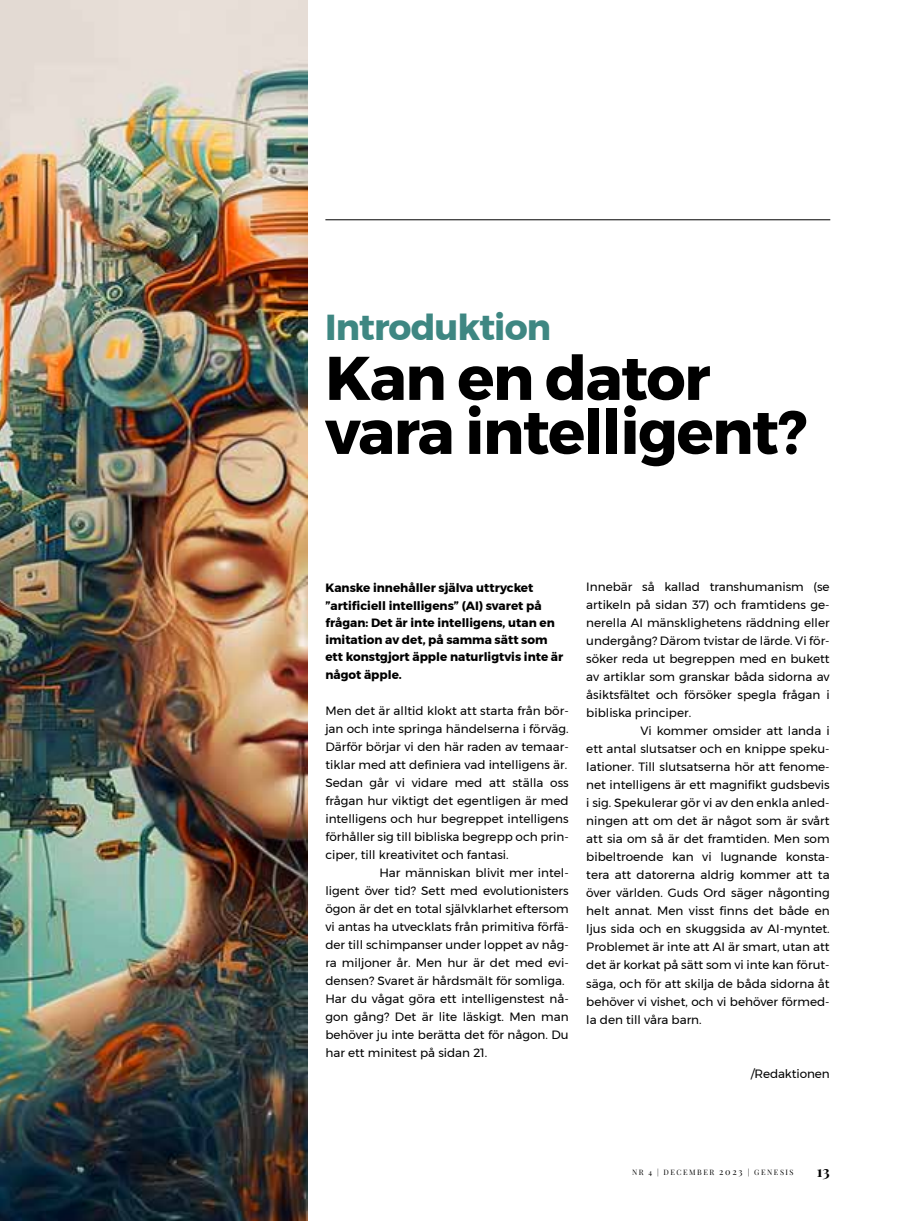
<style>
.page{position:relative;width:915px;height:1221px;background:#fff}
.page>*{position:absolute;margin:0;border:0;box-sizing:border-box;transform-origin:0 0}
.t1{font:700 61.5px/54px "Montserrat";letter-spacing:-.025em;color:#000}
.t2{font:700 36px "Montserrat";letter-spacing:-.025em;color:#3e8782}
.t3{font:700 15px "Playfair Display";color:#000}
.t4{font:12px "Montserrat";color:#000}
.t5{font:700 12px/17.2px "Montserrat";color:#000}
.t6{font:7.5px "Playfair Display";letter-spacing:.2em;color:#000}
.s1{font-size:9px}
</style>
<div class="page">
<img style="left:0;top:0;width:307px;height:1220px">
<hr style="left:325px;top:219px;width:505px;height:1px;background:#000">
<h2 class="t2" style="left:325px;top:298px;width:227px">Introduktion</h2>
<h1 class="t1" style="left:325px;top:351px;width:482px">Kan en dator vara intelligent?</h1>
<p class="t5" style="left:325px;top:579px;width:239px">Kanske innehåller själva uttrycket ”artificiell intelligens” (AI) svaret på frågan: Det är inte intelligens, utan en imitation av det, på samma sätt som ett konstgjort äpple naturligtvis inte är något äpple.</p>
<p class="t4" style="left:325px;top:701px;width:245px">Men det är alltid klokt att starta från bör-</p>
<p class="t4" style="left:325px;top:719px;width:245px">jan och inte springa händelserna i förväg.</p>
<p class="t4" style="left:325px;top:737px;width:245px">Därför börjar vi den här raden av temaar-</p>
<p class="t4" style="left:325px;top:755px;width:243px">tiklar med att definiera vad intelligens är.</p>
<p class="t4" style="left:325px;top:773px;width:245px">Sedan går vi vidare med att ställa oss</p>
<p class="t4" style="left:325px;top:791px;width:245px">frågan hur viktigt det egentligen är med</p>
<p class="t4" style="left:325px;top:809px;width:245px">intelligens och hur begreppet intelligens</p>
<p class="t4" style="left:325px;top:827px;width:245px">förhåller sig till bibliska begrepp och prin-</p>
<p class="t4" style="left:325px;top:845px;width:185px">ciper, till kreativitet och fantasi.</p>
<p class="t4" style="left:379px;top:863px;width:191px">Har människan blivit mer intel-</p>
<p class="t4" style="left:325px;top:881px;width:245px">ligent över tid? Sett med evolutionisters</p>
<p class="t4" style="left:325px;top:899px;width:245px">ögon är det en total självklarhet eftersom</p>
<p class="t4" style="left:325px;top:917px;width:245px">vi antas ha utvecklats från primitiva förfä-</p>
<p class="t4" style="left:325px;top:935px;width:245px">der till schimpanser under loppet av någ-</p>
<p class="t4" style="left:325px;top:953px;width:245px">ra miljoner år. Men hur är det med evi-</p>
<p class="t4" style="left:325px;top:971px;width:241px">densen? Svaret är hårdsmält för somliga.</p>
<p class="t4" style="left:325px;top:989px;width:245px">Har du vågat göra ett intelligenstest nå-</p>
<p class="t4" style="left:325px;top:1007px;width:245px">gon gång? Det är lite läskigt. Men man</p>
<p class="t4" style="left:325px;top:1025px;width:245px">behöver ju inte berätta det för någon. Du</p>
<p class="t4" style="left:325px;top:1043px;width:163px">har ett minitest på sidan 21.</p>
<p class="t4" style="left:586px;top:578px;width:245px">Innebär så kallad transhumanism (se</p>
<p class="t4" style="left:586px;top:596px;width:245px">artikeln på sidan 37) och framtidens ge-</p>
<p class="t4" style="left:586px;top:614px;width:245px">nerella AI mänsklighetens räddning eller</p>
<p class="t4" style="left:586px;top:632px;width:245px">undergång? Därom tvistar de lärde. Vi för-</p>
<p class="t4" style="left:586px;top:650px;width:245px">söker reda ut begreppen med en bukett</p>
<p class="t4" style="left:586px;top:668px;width:245px">av artiklar som granskar båda sidorna av</p>
<p class="t4" style="left:586px;top:686px;width:245px">åsiktsfältet och försöker spegla frågan i</p>
<p class="t4" style="left:586px;top:704px;width:106px">bibliska principer.</p>
<p class="t4" style="left:640px;top:722px;width:191px">Vi kommer omsider att landa i</p>
<p class="t4" style="left:586px;top:740px;width:245px">ett antal slutsatser och en knippe speku-</p>
<p class="t4" style="left:586px;top:758px;width:245px">lationer. Till slutsatserna hör att fenome-</p>
<p class="t4" style="left:586px;top:776px;width:245px">net intelligens är ett magnifikt gudsbevis</p>
<p class="t4" style="left:586px;top:794px;width:245px">i sig. Spekulerar gör vi av den enkla anled-</p>
<p class="t4" style="left:586px;top:812px;width:245px">ningen att om det är något som är svårt</p>
<p class="t4" style="left:586px;top:830px;width:245px">att sia om så är det framtiden. Men som</p>
<p class="t4" style="left:586px;top:848px;width:245px">bibeltroende kan vi lugnande konsta-</p>
<p class="t4" style="left:586px;top:866px;width:245px">tera att datorerna aldrig kommer att ta</p>
<p class="t4" style="left:586px;top:884px;width:245px">över världen. Guds Ord säger någonting</p>
<p class="t4" style="left:586px;top:902px;width:245px">helt annat. Men visst finns det både en</p>
<p class="t4" style="left:586px;top:920px;width:245px">ljus sida och en skuggsida av AI-myntet.</p>
<p class="t4" style="left:586px;top:938px;width:245px">Problemet är inte att AI är smart, utan att</p>
<p class="t4" style="left:586px;top:956px;width:245px">det är korkat på sätt som vi inte kan förut-</p>
<p class="t4" style="left:586px;top:974px;width:245px">säga, och för att skilja de båda sidorna åt</p>
<p class="t4" style="left:586px;top:992px;width:245px">behöver vi vishet, och vi behöver förmed-</p>
<p class="t4" style="left:586px;top:1010px;width:117px">la den till våra barn.</p>
<p class="t4" style="left:750px;top:1064px;width:80px">/Redaktionen</p>
<p class="t6" style="left:632px;top:1167px;width:163px">NR 4 | DECEMBER <span class="s1">2023</span> | GENESIS</p>
<p class="t3" style="left:816px;top:1161px;width:14px">13</p>
</div>
